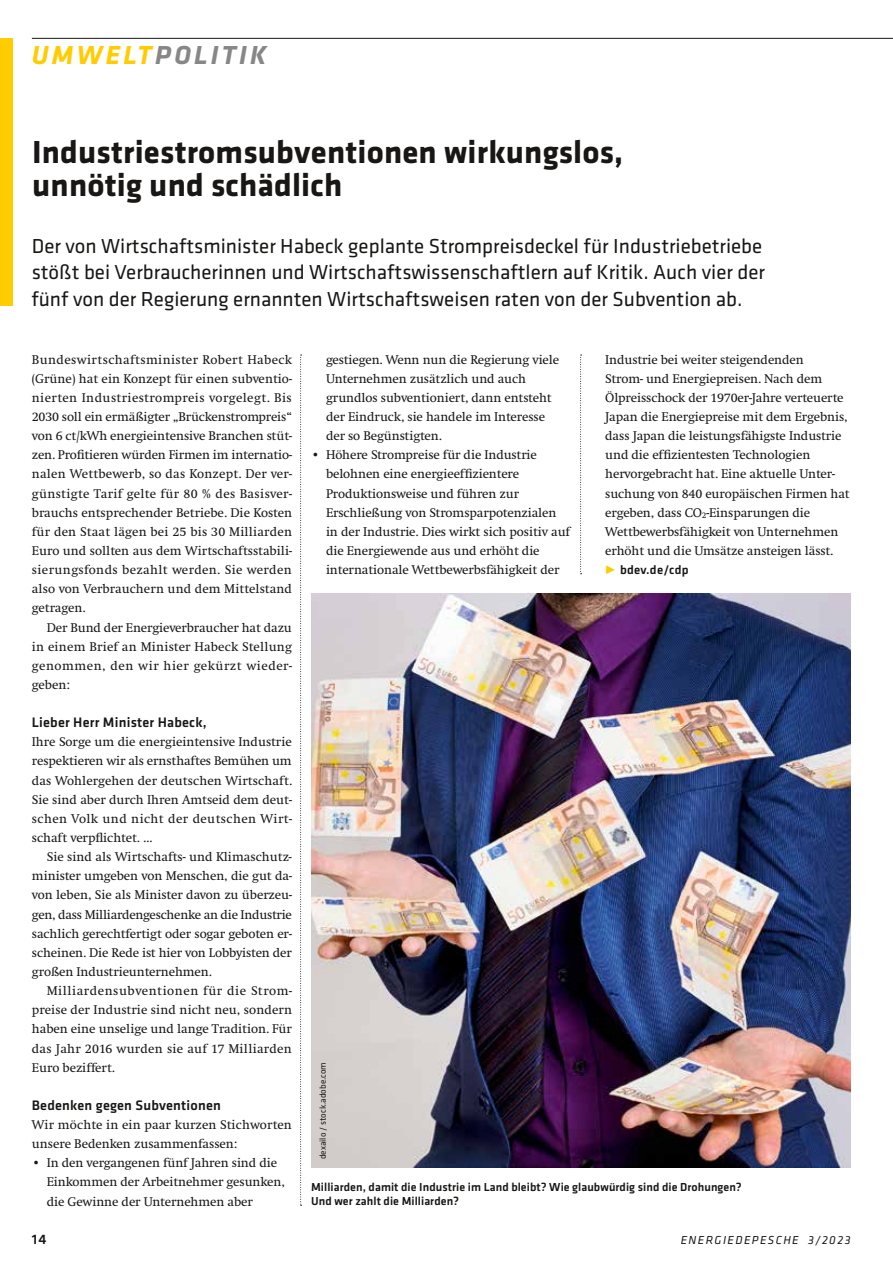
<style>
.page{position:relative;width:893px;height:1263px;background:#fff}
.page>*{position:absolute;margin:0;border:0;box-sizing:border-box;transform-origin:0 0}
.t1{font:700 33px/33px "Klavika";letter-spacing:.005em;color:#181716}
.t2{font:italic 700 27px "Klavika";letter-spacing:.12em;color:#868786}
.t3{font:21px/26.8px "Klavika";color:#181716}
.t4{font:500 14.25px "Klavika";letter-spacing:.015em;color:#181716}
.t5{font:13.2px/19.2px "Swift";letter-spacing:-.01em;color:#181716}
.t6{font:500 12.75px "Klavika";letter-spacing:.02em;color:#181716}
.t7{font:500 12px/14.4px "Klavika";letter-spacing:.005em;color:#181716}
.t8{font:italic 12px "Klavika";letter-spacing:.12em;color:#181716}
.t9{font:9px "Klavika";color:#181716}
.s1{color:#fc0}
</style>
<div class="page">
<svg style="left:300px;top:355px;width:2px;height:851px"></svg>
<svg style="left:580px;top:355px;width:2px;height:219px"></svg>
<hr style="left:32px;top:38px;width:861px;height:1px;background:#181716">
<div style="left:0;top:38px;width:13px;height:268px;background:#fc0"></div>
<img style="left:311px;top:593px;width:539px;height:574px">
<h2 class="t2" style="left:32px;top:40px;width:236px"><span class="s1">UMWELT</span>POLITIK</h2>
<h1 class="t1" style="left:32px;top:136px;width:593px">Industriestromsubventionen wirkungslos, unnötig und schädlich</h1>
<p class="t3" style="left:31px;top:232px;width:735px">Der von Wirtschaftsminister Habeck geplante Strompreisdeckel für Industriebetriebe stößt bei Verbraucherinnen und Wirtschaftswissenschaftlern auf Kritik. Auch vier der fünf von der Regierung ernannten Wirtschaftsweisen raten von der Subvention ab.</p>
<p class="t5" style="left:32px;top:350px;width:262px;text-align:justify">Bundeswirtschaftsminister Robert Habeck (Grüne) hat ein Konzept für einen subventio&shy;nierten Industriestrompreis vorgelegt. Bis 2030 soll ein ermäßigter „Brückenstrompreis“ von 6 ct/kWh energieintensive Branchen stüt&shy;zen. Profitieren würden Firmen im internatio&shy;nalen Wettbewerb, so das Konzept. Der ver&shy;günstigte Tarif gelte für 80 % des Basisver&shy;brauchs entsprechender Betriebe. Die Kosten für den Staat lägen bei 25 bis 30 Milliarden Euro und sollten aus dem Wirtschaftsstabili&shy;sierungsfonds bezahlt werden. Sie werden also von Verbrauchern und dem Mittelstand getragen.</p>
<p class="t5" style="left:32px;top:618px;width:262px;text-align:justify;text-indent:15px">Der Bund der Energieverbraucher hat dazu in einem Brief an Minister Habeck Stellung genommen, den wir hier gekürzt wieder&shy;geben:</p>
<p class="t4" style="left:32px;top:715px;width:176px">Lieber Herr Minister Habeck,</p>
<p class="t5" style="left:32px;top:733px;width:262px;text-align:justify">Ihre Sorge um die energieintensive Industrie respektieren wir als ernsthaftes Bemühen um das Wohlergehen der deutschen Wirtschaft.<br>Sie sind aber durch Ihren Amtseid dem deut&shy;schen Volk und nicht der deutschen Wirt&shy;schaft verpflichtet. …</p>
<p class="t5" style="left:32px;top:847px;width:262px;text-align:justify;text-indent:15px">Sie sind als Wirtschafts- und Klimaschutz&shy;minister umgeben von Menschen, die gut da&shy;von leben, Sie als Minister davon zu überzeu&shy;gen, dass Milliardengeschenke an die Industrie sachlich gerechtfertigt oder sogar geboten er&shy;scheinen. Die Rede ist hier von Lobbyisten der großen Industrieunternehmen.</p>
<p class="t5" style="left:32px;top:981px;width:262px;text-align:justify;text-indent:15px">Milliardensubventionen für die Strom&shy;preise der Industrie sind nicht neu, sondern haben eine unselige und lange Tradition. Für das Jahr 2016 wurden sie auf 17 Milliarden Euro beziffert.</p>
<p class="t4" style="left:32px;top:1097px;width:191px">Bedenken gegen Subventionen</p>
<p class="t5" style="left:32px;top:1115px;width:262px">Wir möchte in ein paar kurzen Stichworten unsere Bedenken zusammenfassen:</p>
<p class="t5" style="left:47px;top:1154px;width:240px;text-indent:-15px">• In den vergangenen fünf Jahren sind die<br>Einkommen der Arbeitnehmer gesunken, die Gewinne der Unternehmen aber</p>
<p class="t5" style="left:326px;top:350px;width:235px">gestiegen. Wenn nun die Regierung viele Unternehmen zusätzlich und auch grundlos subventioniert, dann entsteht der Eindruck, sie handele im Interesse der so Begünstigten.</p>
<p class="t5" style="left:326px;top:446px;width:246px;text-indent:-15px">• Höhere Strompreise für die Industrie belohnen eine energieeffizientere Produktionsweise und führen zur Erschließung von Stromsparpotenzialen in der Industrie. Dies wirkt sich positiv auf die Energiewende aus und erhöht die internationale Wettbewerbsfähigkeit der</p>
<p class="t5" style="left:605px;top:350px;width:246px">Industrie bei weiter steigendenden<br>Strom- und Energiepreisen. Nach dem Ölpreisschock der 1970er-Jahre verteuerte Japan die Energiepreise mit dem Ergebnis, dass Japan die leistungsfähigste Industrie und die effizientesten Technologien hervorgebracht hat. Eine aktuelle Unter&shy;suchung von 840 europäischen Firmen hat ergeben, dass CO<sub>2</sub>-Einsparungen die Wettbewerbsfähigkeit von Unternehmen erhöht und die Umsätze ansteigen lässt.</p>
<p class="t6" style="left:605px;top:563px;width:85px"><span class="s1">•</span> bdev.de/cdp</p>
<p class="t9" style="left:318px;top:1159px;width:99px;rotate:-90deg">dexailo / stock.adobe.com</p>
<p class="t7" style="left:311px;top:1179px;width:432px">Milliarden, damit die Industrie im Land bleibt? Wie glaubwürdig sind die Drohungen?<br>Und wer zahlt die Milliarden?</p>
<p class="t4" style="left:32px;top:1231px;width:16px">14</p>
<p class="t8" style="left:681px;top:1233px;width:171px">ENERGIEDEPESCHE 3/2023</p>
</div>
